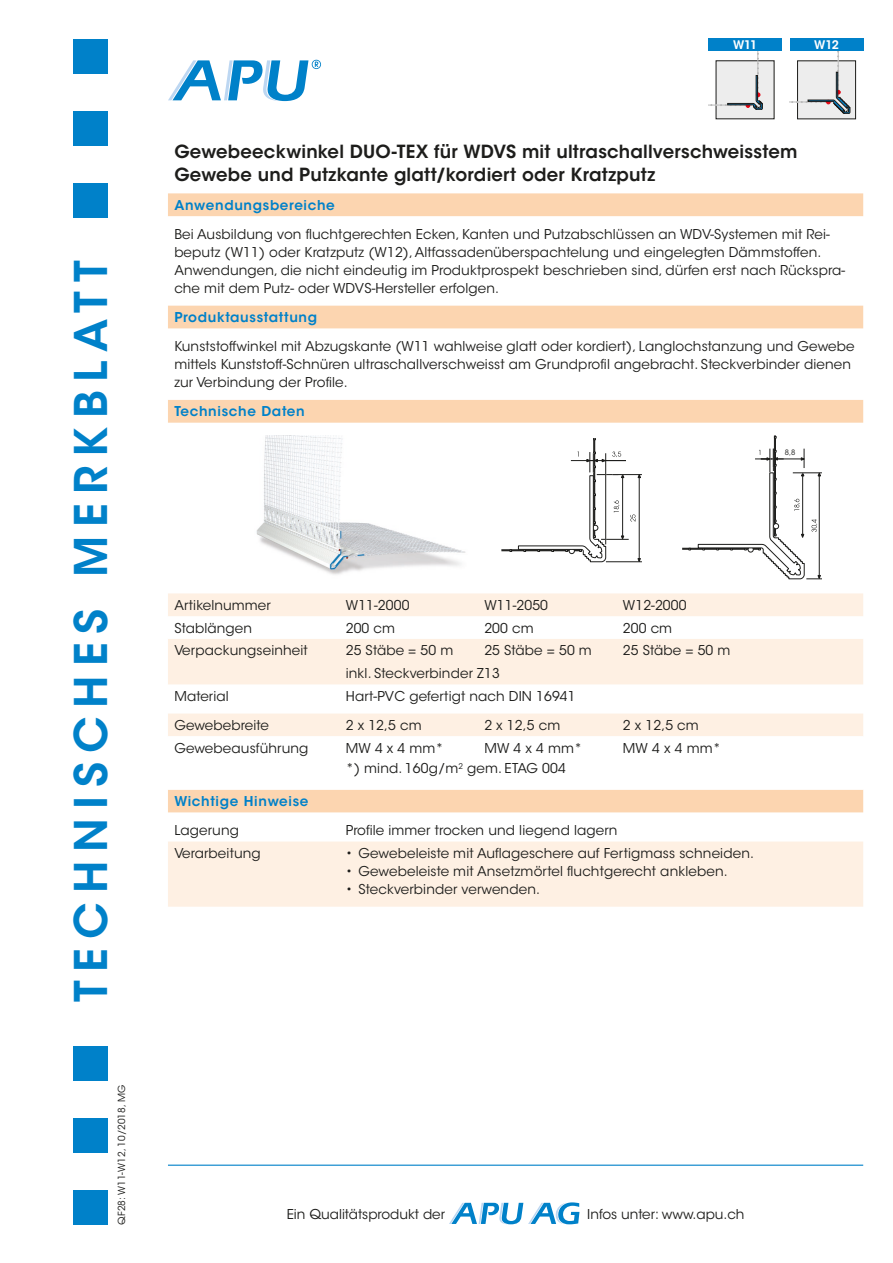
<style>
.page{position:relative;width:893px;height:1263px;background:#fff}
.page>*{position:absolute;margin:0;border:0;box-sizing:border-box;transform-origin:0 0}
.t1{font:600 44.85px "ITC Avant Garde Std";letter-spacing:.2em;color:#0081c9}
.t2{font:600 18px/22.5px "ITC Avant Garde Std";letter-spacing:.01em;color:#1d1d1b}
.t3{font:13.5px/18px "ITC Avant Garde Std";letter-spacing:.01em;color:#1d1d1b}
.t4{font:600 13.5px "ITC Avant Garde Std";letter-spacing:.05em;color:#0081c9}
.t5{font:600 11.85px "ITC Avant Garde Std";letter-spacing:-.035em;color:#fff}
.t6{font:9.75px "ITC Avant Garde Std";letter-spacing:.01em;color:#1d1d1b}
.t7{font:7.35px "ITC Avant Garde Std";color:#1d1d1b}
</style>
<div class="page">
<div style="left:73px;top:39px;width:35px;height:35px;background:#0081c9"></div>
<div style="left:73px;top:111px;width:35px;height:35px;background:#0081c9"></div>
<div style="left:73px;top:183px;width:35px;height:35px;background:#0081c9"></div>
<div style="left:73px;top:1046px;width:35px;height:35px;background:#0081c9"></div>
<div style="left:73px;top:1118px;width:35px;height:35px;background:#0081c9"></div>
<div style="left:73px;top:1190px;width:35px;height:35px;background:#0081c9"></div>
<svg style="left:449px;top:1202px;width:130px;height:22px"></svg>
<hr style="left:168px;top:1164px;width:695px;height:2px;background:#0081c9">
<svg style="left:168px;top:60px;width:153px;height:41px"></svg>
<svg style="left:168px;top:193px;width:695px;height:370px"></svg>
<svg style="left:168px;top:593px;width:695px;height:314px;fill:#fef0e3"></svg>
<svg style="left:168px;top:736px;width:695px;height:54px"></svg>
<div style="left:716px;top:61px;width:58px;height:58px;background:#ededed"></div>
<hr style="left:708px;top:105px;width:44px;height:1px;background:#bbb">
<svg style="left:711px;top:51px;width:52px;height:59px"></svg>
<div style="left:708px;top:38px;width:74px;height:13px;background:#0081c9"></div>
<div style="left:797px;top:61px;width:59px;height:58px;background:#ededed"></div>
<div style="left:797px;top:61px;width:59px;height:58px;border:1px solid #1d1d1b"></div>
<hr style="left:790px;top:102px;width:43px;height:1px;background:#bbb">
<svg style="left:792px;top:51px;width:58px;height:63px"></svg>
<div style="left:790px;top:38px;width:73px;height:13px;background:#0081c9"></div>
<img style="left:255px;top:435px;width:217px;height:140px">
<svg style="left:682px;top:435px;width:140px;height:145px"></svg>
<svg style="left:501px;top:438px;width:141px;height:124px"></svg>
<h1 class="t1" style="left:62px;top:1002px;width:744px;rotate:-90deg">TECHNISCHES MERKBLATT</h1>
<p class="t6" style="left:116px;top:1225px;width:141px;rotate:-90deg">QF28: W11-W12, 10/2018, MG</p>
<p class="t5" style="left:733px;top:37px;width:26px">W11</p>
<p class="t5" style="left:814px;top:37px;width:26px">W12</p>
<h2 class="t2" style="left:174px;top:140px;width:625px">Gewebeeckwinkel DUO-TEX für WDVS mit ultraschallverschweisstem<br>Gewebe und Putzkante glatt/kordiert oder Kratzputz</h2>
<p class="t4" style="left:174px;top:196px;width:162px">Anwendungsbereiche</p>
<p class="t3" style="left:174px;top:225px;width:672px">Bei Ausbildung von fluchtgerechten Ecken, Kanten und Putzabschlüssen an WDV-Systemen mit Rei&shy;beputz (W11) oder Kratzputz (W12), Altfassadenüberspachtelung und eingelegten Dämmstoffen.<br>Anwendungen, die nicht eindeutig im Produktprospekt beschrieben sind, dürfen erst nach Rückspra&shy;che mit dem Putz- oder WDVS-Hersteller erfolgen.</p>
<p class="t4" style="left:174px;top:309px;width:144px">Produktausstattung</p>
<p class="t3" style="left:174px;top:337px;width:682px">Kunststoffwinkel mit Abzugskante (W11 wahlweise glatt oder kordiert), Langlochstanzung und Gewebe mittels Kunststoff-Schnüren ultraschallverschweisst am Grundprofil angebracht. Steckverbinder dienen zur Verbindung der Profile.</p>
<p class="t4" style="left:174px;top:403px;width:132px">Technische Daten</p>
<p class="t7" style="left:785px;top:448px;width:12px">8,8</p>
<p class="t3" style="left:174px;top:596px;width:98px">Artikelnummer</p>
<p class="t3" style="left:346px;top:596px;width:65px">W11-2000</p>
<p class="t3" style="left:484px;top:596px;width:65px">W11-2050</p>
<p class="t3" style="left:623px;top:596px;width:65px">W12-2000</p>
<p class="t3" style="left:174px;top:619px;width:79px">Stablängen</p>
<p class="t3" style="left:346px;top:619px;width:51px">200 cm</p>
<p class="t3" style="left:484px;top:619px;width:51px">200 cm</p>
<p class="t3" style="left:623px;top:619px;width:51px">200 cm</p>
<p class="t3" style="left:174px;top:642px;width:135px">Verpackungseinheit</p>
<p class="t3" style="left:346px;top:642px;width:109px">25 Stäbe = 50 m</p>
<p class="t3" style="left:484px;top:642px;width:109px">25 Stäbe = 50 m</p>
<p class="t3" style="left:623px;top:642px;width:109px">25 Stäbe = 50 m</p>
<p class="t3" style="left:346px;top:664px;width:155px">inkl. Steckverbinder Z13</p>
<p class="t3" style="left:174px;top:687px;width:56px">Material</p>
<p class="t3" style="left:346px;top:687px;width:231px">Hart-PVC gefertigt nach DIN 16941</p>
<p class="t3" style="left:174px;top:716px;width:96px">Gewebebreite</p>
<p class="t3" style="left:346px;top:716px;width:77px">2 x 12,5 cm</p>
<p class="t3" style="left:484px;top:716px;width:77px">2 x 12,5 cm</p>
<p class="t3" style="left:623px;top:716px;width:77px">2 x 12,5 cm</p>
<p class="t3" style="left:174px;top:739px;width:136px">Gewebeausführung</p>
<p class="t3" style="left:346px;top:739px;width:99px">MW 4 x 4 mm*</p>
<p class="t3" style="left:484px;top:739px;width:99px">MW 4 x 4 mm*</p>
<p class="t3" style="left:623px;top:739px;width:99px">MW 4 x 4 mm*</p>
<p class="t3" style="left:346px;top:759px;width:222px">*) mind. 160g/m<sup>2</sup> gem. ETAG 004</p>
<p class="t4" style="left:174px;top:792px;width:136px">Wichtige Hinweise</p>
<p class="t3" style="left:174px;top:821px;width:66px">Lagerung</p>
<p class="t3" style="left:346px;top:821px;width:273px">Profile immer trocken und liegend lagern</p>
<p class="t3" style="left:174px;top:844px;width:88px">Verarbeitung</p>
<p class="t3" style="left:346px;top:844px;width:410px">• Gewebeleiste mit Auflageschere auf Fertigmass schneiden.</p>
<p class="t3" style="left:346px;top:862px;width:383px">• Gewebeleiste mit Ansetzmörtel fluchtgerecht ankleben.</p>
<p class="t3" style="left:346px;top:880px;width:196px">• Steckverbinder verwenden.</p>
<p class="t3" style="left:287px;top:1206px;width:160px">Ein Qualitätsprodukt der</p>
<p class="t3" style="left:587px;top:1206px;width:159px">Infos unter: www.apu.ch</p>
</div>
